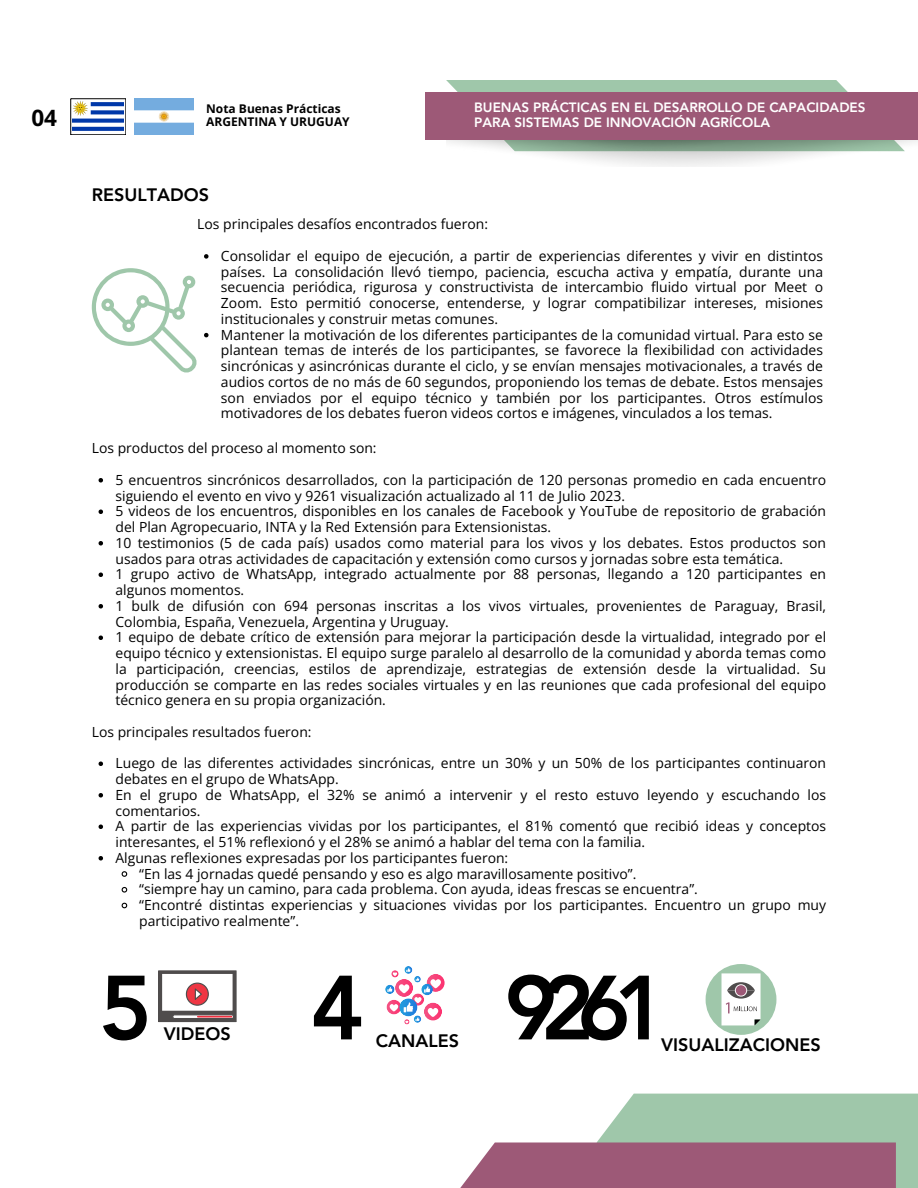
<style>
.page{position:relative;width:918px;height:1188px;background:#fff}
.page>*{position:absolute;margin:0;border:0;box-sizing:border-box;transform-origin:0 0}
.t1{font:800 90px "Avenir LT Pro";color:#000}
.t2{font:700 22.5px "Open Sans";color:#000}
.t3{font:800 18px "Avenir LT Pro";color:#000}
.t4{font:13.95px/15.8px "Open Sans";color:#000}
.t5{font:800 13.5px "Avenir LT Pro";color:#fff}
.t6{font:700 12px "Open Sans";color:#000}
</style>
<div class="page">
<svg style="left:446px;top:80px;width:459px;height:61px;background:#acc6b1"></svg>
<img style="left:493px;top:140px;width:308px;height:11px">
<div style="left:425px;top:93px;width:493px;height:47px;background:#9d5977"></div>
<div style="left:597px;top:1094px;width:321px;height:94px;background:#9fc7aa"></div>
<div style="left:460px;top:1142px;width:436px;height:46px;background:#9d5977"></div>
<svg style="left:92px;top:268px;width:105px;height:105px"></svg>
<svg style="left:204px;top:254px;width:5px;height:5px"></svg>
<svg style="left:204px;top:333px;width:5px;height:4px"></svg>
<svg style="left:158px;top:970px;width:79px;height:52px"></svg>
<hr style="left:197px;top:1016px;width:35px;height:2px;background:#ef303f">
<svg style="left:427px;top:974px;width:18px;height:18px"></svg>
<svg style="left:387px;top:966px;width:54px;height:57px"></svg>
<div style="left:706px;top:964px;width:70px;height:71px;background:#9fc7aa;border-radius:50%"></div>
<svg style="left:722px;top:973px;width:39px;height:52px;background:#dfdcdd"></svg>
<img style="left:135px;top:99px;width:58px;height:36px">
<img style="left:73px;top:101px;width:51px;height:30px">
<svg style="left:99px;top:478px;width:4px;height:5px"></svg>
<svg style="left:99px;top:510px;width:4px;height:4px"></svg>
<svg style="left:99px;top:541px;width:4px;height:5px"></svg>
<svg style="left:99px;top:573px;width:4px;height:4px"></svg>
<svg style="left:99px;top:604px;width:4px;height:5px"></svg>
<svg style="left:99px;top:636px;width:4px;height:4px"></svg>
<svg style="left:99px;top:762px;width:4px;height:4px"></svg>
<svg style="left:99px;top:793px;width:4px;height:5px"></svg>
<svg style="left:99px;top:825px;width:4px;height:4px"></svg>
<svg style="left:99px;top:856px;width:4px;height:5px"></svg>
<svg style="left:121px;top:871px;width:7px;height:6px"></svg>
<svg style="left:121px;top:887px;width:7px;height:6px"></svg>
<svg style="left:121px;top:902px;width:7px;height:7px"></svg>
<p class="t5" style="left:474px;top:102px;width:393px">BUENAS PRÁCTICAS EN EL DESARROLLO DE CAPACIDADES</p>
<p class="t6" style="left:206px;top:100px;width:136px">Nota Buenas Prácticas</p>
<p class="t6" style="left:206px;top:113px;width:145px">ARGENTINA Y URUGUAY</p>
<p class="t2" style="left:31px;top:102px;width:27px">04</p>
<p class="t5" style="left:474px;top:117px;width:297px">PARA SISTEMAS DE INNOVACIÓN AGRÍCOLA</p>
<p class="t3" style="left:92px;top:187px;width:119px">RESULTADOS</p>
<p class="t4" style="left:197px;top:216px;width:292px">Los principales desafíos encontrados fueron:</p>
<p class="t4" style="left:221px;top:248px;width:604px;text-align:justify">Consolidar el equipo de ejecución, a partir de experiencias diferentes y vivir en distintos países. La consolidación llevó tiempo, paciencia, escucha activa y empatía, durante una secuencia periódica, rigurosa y constructivista de intercambio fluido virtual por Meet o Zoom. Esto permitió conocerse, entenderse, y lograr compatibilizar intereses, misiones institucionales y construir metas comunes.</p>
<p class="t4" style="left:221px;top:326px;width:604px;text-align:justify">Mantener la motivación de los diferentes participantes de la comunidad virtual. Para esto se plantean temas de interés de los participantes, se favorece la flexibilidad con actividades sincrónicas y asincrónicas durante el ciclo, y se envían mensajes motivacionales, a través de audios cortos de no más de 60 segundos, proponiendo los temas de debate. Estos mensajes son enviados por el equipo técnico y también por los participantes. Otros estímulos motivadores de los debates fueron videos cortos e imágenes, vinculados a los temas.</p>
<p class="t4" style="left:92px;top:440px;width:286px">Los productos del proceso al momento son:</p>
<p class="t4" style="left:116px;top:471px;width:712px">5 encuentros sincrónicos desarrollados, con la participación de 120 personas promedio en cada encuentro siguiendo el evento en vivo y 9261 visualización actualizado al 11 de Julio 2023.</p>
<p class="t4" style="left:116px;top:503px;width:712px">5 videos de los encuentros, disponibles en los canales de Facebook y YouTube de repositorio de grabación del Plan Agropecuario, INTA y la Red Extensión para Extensionistas.</p>
<p class="t4" style="left:116px;top:534px;width:712px">10 testimonios (5 de cada país) usados como material para los vivos y los debates. Estos productos son usados para otras actividades de capacitación y extensión como cursos y jornadas sobre esta temática.</p>
<p class="t4" style="left:116px;top:566px;width:712px">1 grupo activo de WhatsApp, integrado actualmente por 88 personas, llegando a 120 participantes en algunos momentos.</p>
<p class="t4" style="left:116px;top:597px;width:712px">1 bulk de difusión con 694 personas inscritas a los vivos virtuales, provenientes de Paraguay, Brasil,<br>Colombia, España, Venezuela, Argentina y Uruguay.</p>
<p class="t4" style="left:116px;top:629px;width:712px;text-align:justify">1 equipo de debate crítico de extensión para mejorar la participación desde la virtualidad, integrado por el equipo técnico y extensionistas. El equipo surge paralelo al desarrollo de la comunidad y aborda temas como la participación, creencias, estilos de aprendizaje, estrategias de extensión desde la virtualidad. Su producción se comparte en las redes sociales virtuales y en las reuniones que cada profesional del equipo técnico genera en su propia organización.</p>
<p class="t4" style="left:92px;top:723px;width:221px">Los principales resultados fueron:</p>
<p class="t4" style="left:116px;top:755px;width:712px">Luego de las diferentes actividades sincrónicas, entre un 30% y un 50% de los participantes continuaron debates en el grupo de WhatsApp.</p>
<p class="t4" style="left:116px;top:786px;width:712px">En el grupo de WhatsApp, el 32% se animó a intervenir y el resto estuvo leyendo y escuchando los comentarios.</p>
<p class="t4" style="left:116px;top:818px;width:712px">A partir de las experiencias vividas por los participantes, el 81% comentó que recibió ideas y conceptos interesantes, el 51% reflexionó y el 28% se animó a hablar del tema con la familia.</p>
<p class="t4" style="left:116px;top:849px;width:394px">Algunas reflexiones expresadas por los participantes fueron:</p>
<p class="t4" style="left:139px;top:865px;width:499px">“En las 4 jornadas quedé pensando y eso es algo maravillosamente positivo”.</p>
<p class="t4" style="left:139px;top:881px;width:560px">“siempre hay un camino, para cada problema. Con ayuda, ideas frescas se encuentra”.</p>
<p class="t4" style="left:139px;top:897px;width:688px">“Encontré distintas experiencias y situaciones vividas por los participantes. Encuentro un grupo muy participativo realmente”.</p>
<p class="t1" style="left:99px;top:971px;width:55px">5</p>
<p class="t3" style="left:164px;top:1026px;width:68px">VIDEOS</p>
<p class="t1" style="left:311px;top:971px;width:55px">4</p>
<p class="t3" style="left:376px;top:1033px;width:85px">CANALES</p>
<p class="t1" style="left:504px;top:971px;width:164px">9261</p>
<p class="t3" style="left:661px;top:1038px;width:161px">VISUALIZACIONES</p>
</div>
